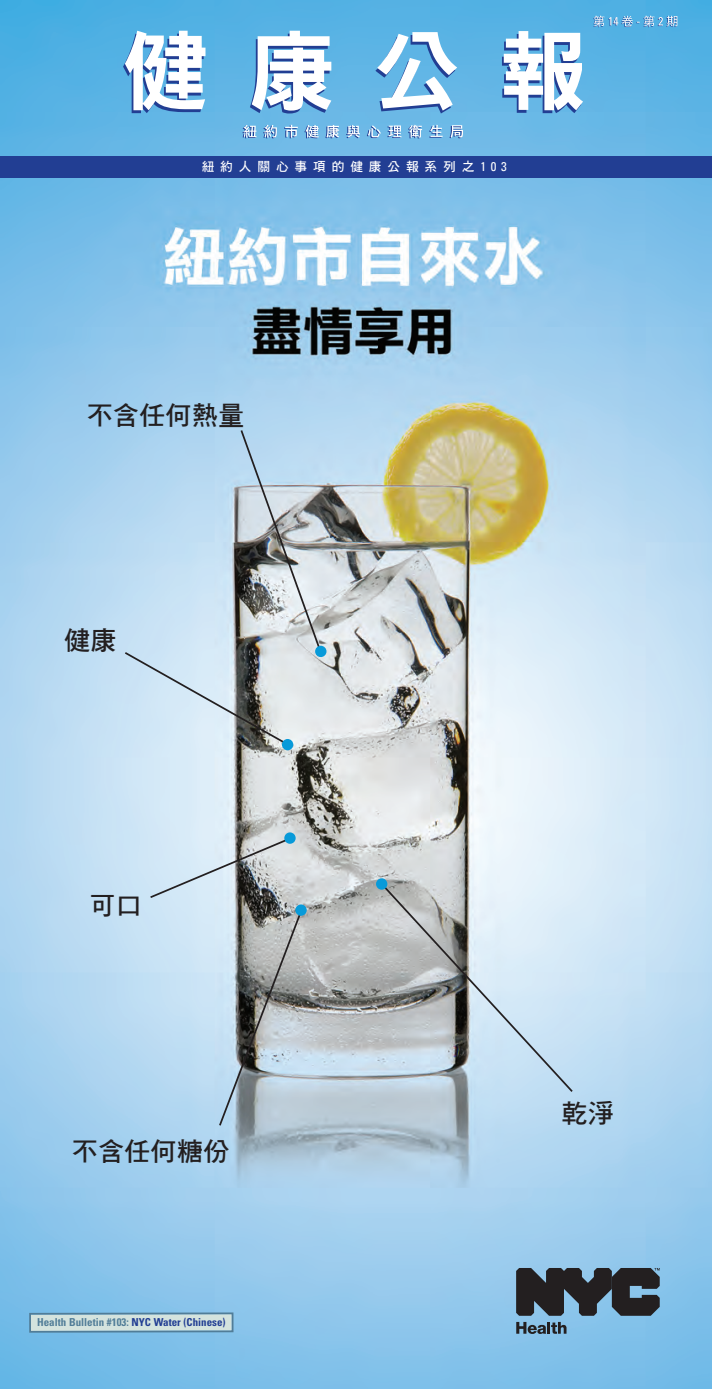
<style>
.page{position:relative;width:712px;height:1389px;background:#fff}
.page>*{position:absolute;margin:0;border:0;box-sizing:border-box;transform-origin:0 0}
.t1{font:26.25px "DF Hei W7 WIN BF";color:#231f20}
.t2{font:12.78px "DF Hei Std W7";letter-spacing:.46em;color:#fff}
.t3{font:700 condensed 11.03px "Univers";color:#517d98}
.s1{font-family:"Univers";font-stretch:condensed}
.s2{color:#223e93}
</style>
<div class="page">
<img style="left:0;top:0;width:711px;height:1388px">
<div style="left:0;top:156px;width:711px;height:21px;background:#223e93"></div>
<svg style="left:217px;top:909px;width:86px;height:218px;background:#a1acb3"></svg>
<svg style="left:379px;top:881px;width:195px;height:212px;background:#bfccd4"></svg>
<svg style="left:148px;top:836px;width:143px;height:63px;background:#bfcbd3"></svg>
<svg style="left:123px;top:428px;width:199px;height:318px;background:#bbcedb"></svg>
<div style="left:315px;top:646px;width:11px;height:11px;background:#089ad9;border-radius:50%"></div>
<div style="left:282px;top:739px;width:11px;height:11px;background:#089ad9;border-radius:50%"></div>
<div style="left:284px;top:832px;width:11px;height:11px;background:#089ad9;border-radius:50%"></div>
<div style="left:376px;top:878px;width:11px;height:11px;background:#089ad9;border-radius:50%"></div>
<div style="left:295px;top:904px;width:11px;height:11px;background:#089ad9;border-radius:50%"></div>
<svg style="left:515px;top:1268px;width:144px;height:47px;background:#384149"></svg>
<svg style="left:516px;top:1321px;width:50px;height:12px"></svg>
<svg style="left:123px;top:31px;width:459px;height:82px"></svg>
<svg style="left:592px;top:15px;width:84px;height:12px"></svg>
<svg style="left:242px;top:125px;width:220px;height:13px;background:#88b8e0"></svg>
<div style="left:31px;top:1314px;width:200px;height:16px;background:#d4e3de"></div>
<div style="left:29px;top:1312px;width:204px;height:20px;border:2px solid #517d98"></div>
<svg style="left:707px;top:1386px;width:5px;height:3px"></svg>
<p class="t2" style="left:201px;top:160px;width:306px">紐約人關心事項的健康公報系列之<span class="s1">103</span></p>
<h1 class="t1" style="left:87px;top:402px;width:159px">不含任何熱量</h1>
<h1 class="t1" style="left:64px;top:627px;width:54px">健康</h1>
<h1 class="t1" style="left:89px;top:892px;width:54px">可口</h1>
<h1 class="t1" style="left:72px;top:1137px;width:159px">不含任何糖份</h1>
<p class="t3" style="left:37px;top:1317px;width:190px">Health Bulletin #103: <span class="s2">NYC Water (Chinese)</span></p>
<h1 class="t1" style="left:561px;top:1099px;width:54px">乾淨</h1>
</div>
